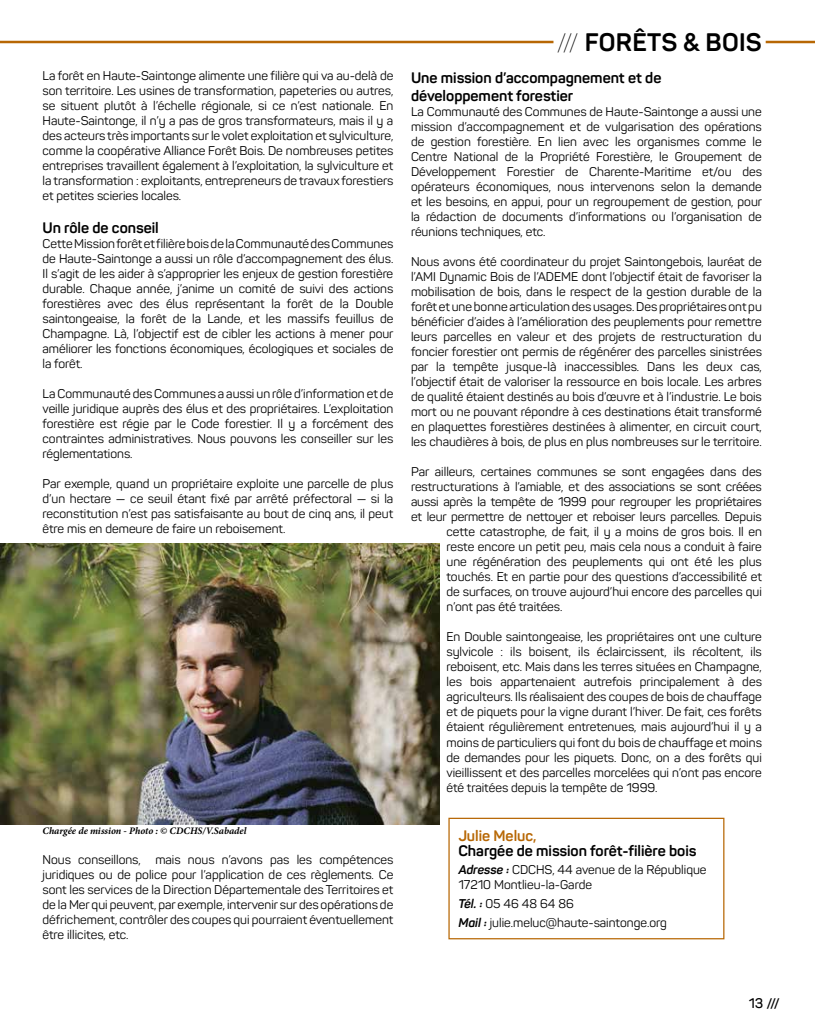
<style>
.page{position:relative;width:815px;height:1028px;background:#fff}
.page>*{position:absolute;margin:0;border:0;box-sizing:border-box;transform-origin:0 0}
.t1{font:700 25px "Panton";letter-spacing:.01em;color:#000}
.t2{font:700 15px/18px "Panton";color:#000}
.t3{font:700 15px "Panton";color:#b76704}
.t4{font:600 13.75px "Panton";color:#000}
.t5{font:12.5px/15px "Panton";color:#000;text-align:justify}
.t6{font:italic 700 10px "Minion Pro";color:#000}
.s1{font-weight:200}
.s2{font-weight:700;font-style:italic}
</style>
<div class="page">
<img style="left:0;top:543px;width:439px;height:281px">
<div style="left:448px;top:817px;width:276px;height:122px;border:1px solid #b76704"></div>
<hr style="left:0;top:41px;width:553px;height:2px;background:#b76704">
<hr style="left:766px;top:41px;width:49px;height:2px;background:#b76704">
<p class="t5" style="left:43px;top:68px;width:352px">La forêt en Haute-Saintonge alimente une filière qui va au-delà de son territoire. Les usines de transformation, papeteries ou autres, se situent plutôt à l’échelle régionale, si ce n’est nationale. En Haute-Saintonge, il n’y a pas de gros transformateurs, mais il y a des acteurs très importants sur le volet exploitation et sylviculture, comme la coopérative Alliance Forêt Bois. De nombreuses petites entreprises travaillent également à l’exploitation, la sylviculture et la transformation : exploitants, entrepreneurs de travaux forestiers et petites scieries locales.</p>
<p class="t2" style="left:43px;top:219px;width:118px">Un rôle de conseil</p>
<p class="t5" style="left:43px;top:236px;width:353px">Cette Mission forêt et filière bois de la Communauté des Communes de Haute-Saintonge a aussi un rôle d’accompagnement des élus.<br>Il s’agit de les aider à s’approprier les enjeux de gestion forestière durable. Chaque année, j’anime un comité de suivi des actions forestières avec des élus représentant la forêt de la Double saintongeaise, la forêt de la Lande, et les massifs feuillus de Champagne. Là, l’objectif est de cibler les actions à mener pour améliorer les fonctions économiques, écologiques et sociales de la forêt.</p>
<p class="t5" style="left:43px;top:386px;width:352px">La Communauté des Communes a aussi un rôle d’information et de veille juridique auprès des élus et des propriétaires. L’exploitation forestière est régie par le Code forestier. Il y a forcément des contraintes administratives. Nous pouvons les conseiller sur les réglementations.</p>
<p class="t5" style="left:43px;top:476px;width:352px">Par exemple, quand un propriétaire exploite une parcelle de plus d’un hectare — ce seuil étant fixé par arrêté préfectoral — si la reconstitution n’est pas satisfaisante au bout de cinq ans, il peut être mis en demeure de faire un reboisement.</p>
<p class="t6" style="left:43px;top:823px;width:205px">Chargée de mission - Photo : © CDCHS/V.Sabadel</p>
<p class="t5" style="left:43px;top:851px;width:352px">Nous conseillons, mais nous n’avons pas les compétences juridiques ou de police pour l’application de ces règlements. Ce sont les services de la Direction Départementale des Territoires et de la Mer qui peuvent, par exemple, intervenir sur des opérations de défrichement, contrôler des coupes qui pourraient éventuellement être illicites, etc.</p>
<h1 class="t1" style="left:557px;top:27px;width:206px"><span class="s1">///</span> FORÊTS &amp; BOIS</h1>
<p class="t2" style="left:411px;top:69px;width:252px">Une mission d’accompagnement et de développement forestier</p>
<p class="t5" style="left:411px;top:104px;width:353px">La Communauté des Communes de Haute-Saintonge a aussi une mission d’accompagnement et de vulgarisation des opérations de gestion forestière. En lien avec les organismes comme le Centre National de la Propriété Forestière, le Groupement de Développement Forestier de Charente-Maritime et/ou des opérateurs économiques, nous intervenons selon la demande et les besoins, en appui, pour un regroupement de gestion, pour la rédaction de documents d’informations ou l’organisation de réunions techniques, etc.</p>
<p class="t5" style="left:411px;top:254px;width:352px">Nous avons été coordinateur du projet Saintongebois, lauréat de l’AMI Dynamic Bois de l’ADEME dont l’objectif était de favoriser la mobilisation de bois, dans le respect de la gestion durable de la forêt et une bonne articulation des usages. Des propriétaires ont pu bénéficier d’aides à l’amélioration des peuplements pour remettre leurs parcelles en valeur et des projets de restructuration du foncier forestier ont permis de régénérer des parcelles sinistrées par la tempête jusque-là inaccessibles. Dans les deux cas, l’objectif était de valoriser la ressource en bois locale. Les arbres de qualité étaient destinés au bois d’œuvre et à l’industrie. Le bois mort ou ne pouvant répondre à ces destinations était transformé en plaquettes forestières destinées à alimenter, en circuit court, les chaudières à bois, de plus en plus nombreuses sur le territoire.</p>
<p class="t5" style="left:411px;top:464px;width:352px">Par ailleurs, certaines communes se sont engagées dans des</p>
<p class="t5" style="left:411px;top:479px;width:352px">restructurations à l’amiable, et des associations se sont créées</p>
<p class="t5" style="left:411px;top:494px;width:352px">aussi après la tempête de 1999 pour regrouper les propriétaires</p>
<p class="t5" style="left:411px;top:509px;width:352px">et leur permettre de nettoyer et reboiser leurs parcelles. Depuis</p>
<p class="t5" style="left:446px;top:524px;width:317px">cette catastrophe, de fait, il y a moins de gros bois. Il en</p>
<p class="t5" style="left:446px;top:539px;width:317px">reste encore un petit peu, mais cela nous a conduit à faire</p>
<p class="t5" style="left:446px;top:554px;width:317px">une régénération des peuplements qui ont été les plus</p>
<p class="t5" style="left:446px;top:569px;width:317px">touchés. Et en partie pour des questions d’accessibilité et</p>
<p class="t5" style="left:446px;top:584px;width:317px">de surfaces, on trouve aujourd’hui encore des parcelles qui</p>
<p class="t5" style="left:446px;top:599px;width:117px">n’ont pas été traitées.</p>
<p class="t5" style="left:446px;top:629px;width:317px">En Double saintongeaise, les propriétaires ont une culture sylvicole : ils boisent, ils éclaircissent, ils récoltent, ils reboisent, etc. Mais dans les terres situées en Champagne, les bois appartenaient autrefois principalement à des agriculteurs. Ils réalisaient des coupes de bois de chauffage et de piquets pour la vigne durant l’hiver. De fait, ces forêts étaient régulièrement entretenues, mais aujourd’hui il y a moins de particuliers qui font du bois de chauffage et moins de demandes pour les piquets. Donc, on a des forêts qui vieillissent et des parcelles morcelées qui n’ont pas encore été traitées depuis la tempête de 1999.</p>
<p class="t3" style="left:458px;top:826px;width:80px">Julie Meluc,</p>
<p class="t2" style="left:458px;top:841px;width:240px">Chargée de mission forêt-filière bois</p>
<p class="t5" style="left:458px;top:862px;width:250px"><span class="s2">Adresse :</span> CDCHS, 44 avenue de la République<br>17210 Montlieu-la-Garde</p>
<p class="t5" style="left:458px;top:894px;width:210px;line-height:18.5px"><span class="s2">Tél. :</span> 05 46 48 64 86<br><span class="s2">Mail :</span> julie.meluc@haute-saintonge.org</p>
<p class="t4" style="left:749px;top:995px;width:32px">1 3 ///</p>
</div>
